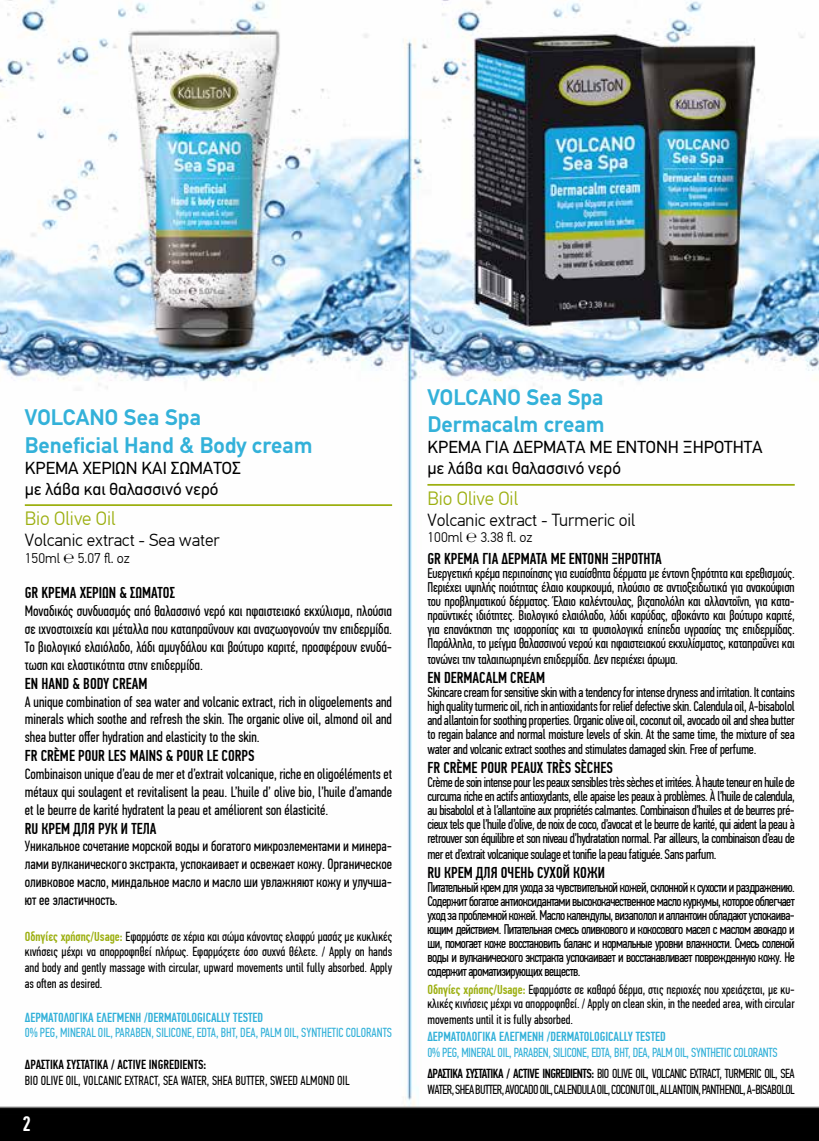
<style>
.page{position:relative;width:819px;height:1141px;background:#fff}
.page>*{position:absolute;margin:0;border:0;box-sizing:border-box;transform-origin:0 0}
.t1{font:700 22.75px/27.3px "PF Din Text";color:#33b1d9}
.t2{font:500 21px "PF Din Text Comp Pro";color:#fff}
.t3{font:300 19.25px "PF Din Text Pro";color:#9caf10}
.t4{font:17.5px/21px "PF Din Text";color:#000}
.t5{font:300 17.5px "PF Din Text Pro";color:#000}
.t6{font:500 15.75px "PF Din Text Comp Pro";color:#000}
.t7{font:14.88px/17.8px "PF Din Text Comp Pro";color:#000;text-align:justify}
.t8{font:14px/14px "PF Din Text Comp Pro";letter-spacing:-.02em;color:#000;text-align:justify}
.t9{font:300 14px "PF Din Text Pro";color:#000}
.t10{font:13.12px/15.8px "PF Din Text Comp Pro";color:#000;text-align:justify}
.t11{font:13.12px/21px "PF Din Text Comp Pro";letter-spacing:-.02em;color:#33b1d9}
.t12{font:500 13.12px "PF Din Text Comp Pro";color:#33b1d9}
.t13{font:13.12px "PF Din Text Comp Pro";letter-spacing:-.04em;color:#000}
.t14{font:13.12px "PF Din Text Comp Pro";color:#33b1d9}
.t15{font:500 13.12px "PF Din Text Comp Pro";color:#000}
.s1{font-weight:500;color:#9caf10}
.s2{font-weight:500;color:#000}
.s3{color:#000}
</style>
<div class="page">
<img style="left:0;top:0;width:819px;height:1141px">
<hr style="left:25px;top:504px;width:367px;height:2px;background:#9caf10">
<hr style="left:427px;top:484px;width:367px;height:2px;background:#9caf10">
<h1 class="t1" style="left:25px;top:404px;width:289px">VOLCANO Sea Spa<br>Beneficial Hand &amp; Body cream</h1>
<p class="t4" style="left:25px;top:457px;width:218px">ΚΡΕΜΑ ΧΕΡΙΩΝ ΚΑΙ ΣΩΜΑΤΟΣ με λάβα και θαλασσινό νερό</p>
<h3 class="t3" style="left:25px;top:507px;width:92px">Bio Olive Oil</h3>
<p class="t5" style="left:25px;top:530px;width:196px">Volcanic extract - Sea water</p>
<p class="t9" style="left:25px;top:550px;width:106px">150ml ℮ 5.07 fl. oz</p>
<p class="t6" style="left:25px;top:584px;width:152px">GR ΚΡΕΜΑ ΧΕΡΙΩΝ &amp; ΣΩΜΑΤΟΣ</p>
<p class="t7" style="left:25px;top:602px;width:369px">Μοναδικός συνδυασμός από θαλασσινό νερό και ηφαιστειακό εκχύλισμα, πλούσια σε ιχνοστοιχεία και μέταλλα που καταπραΰνουν και αναζωογονούν την επιδερμίδα.<br>Tο βιολογικό ελαιόλαδο, λάδι αμυγδάλου και βούτυρο καριτέ, προσφέρουν ενυδά&shy;τωση και ελαστικότητα στην επιδερμίδα.</p>
<p class="t6" style="left:25px;top:674px;width:124px">EN HAND &amp; BODY CREAM</p>
<p class="t7" style="left:25px;top:693px;width:369px">A unique combination of sea water and volcanic extract, rich in oligoelements and minerals which soothe and refresh the skin. The organic olive oil, almond oil and shea butter offer hydration and elasticity to the skin.</p>
<p class="t6" style="left:25px;top:747px;width:231px">FR CRÈME POUR LES MAINS &amp; POUR LE CORPS</p>
<p class="t7" style="left:25px;top:765px;width:369px">Combinaison unique d’eau de mer et d’extrait volcanique, riche en oligoéléments et métaux qui soulagent et revitalisent la peau. L’huile d’ olive bio, l’huile d’amande et le beurre de karité hydratent la peau et améliorent son élasticité.</p>
<p class="t6" style="left:25px;top:819px;width:133px">RU КРЕМ ДЛЯ РУК И ТЕЛА</p>
<p class="t7" style="left:25px;top:838px;width:369px">Уникальное сочетание морской воды и богатого микроэлементами и минера&shy;лами вулканического экстракта, успокаивает и освежает кожу. Органическое оливковое масло, миндальное масло и масло ши увлажняют кожу и улучша&shy;ют ее эластичность.</p>
<p class="t10" style="left:25px;top:928px;width:369px"><span class="s1">Οδηγίες χρήσης/Usage:</span> Εφαρμόστε σε χέρια και σώμα κάνοντας ελαφρύ μασάζ με κυκλικές κινήσεις μέχρι να απορροφηθεί πλήρως. Εφαρμόζετε όσο συχνά θέλετε. / Apply on hands and body and gently massage with circular, upward movements until fully absorbed. Apply as often as desired.</p>
<p class="t12" style="left:25px;top:1009px;width:240px">ΔΕΡΜΑΤΟΛΟΓΙΚΑ ΕΛΕΓΜΕΝΗ /DERMATOLΟGICALLY TESTED</p>
<p class="t14" style="left:25px;top:1025px;width:369px">0% PEG, MINERAL OIL, PARABEN, SILICONE, EDTA, BHT, DEA, PALM OIL, SYNTHETIC COLORANTS</p>
<p class="t15" style="left:25px;top:1057px;width:183px">ΔΡΑΣΤΙΚΑ ΣΥΣΤΑΤΙΚΑ / ACTIVE INGREDIENTS:</p>
<p class="t10" style="left:25px;top:1072px;width:326px">BIO OLIVE OIL, VOLCANIC EXTRACT, SEA WATER, SHEA BUTTER, SWEED ALMOND OIL</p>
<h2 class="t2" style="left:22px;top:1112px;width:10px">2</h2>
<h1 class="t1" style="left:427px;top:384px;width:179px">VOLCANO Sea Spa<br>Dermacalm cream</h1>
<p class="t4" style="left:427px;top:437px;width:337px">ΚΡΕΜΑ ΓΙΑ ΔΕΡΜΑΤΑ ΜΕ ΕΝΤΟΝΗ ΞΗΡΟΤΗΤΑ με λάβα και θαλασσινό νερό</p>
<h3 class="t3" style="left:427px;top:487px;width:92px">Bio Olive Oil</h3>
<p class="t5" style="left:427px;top:510px;width:209px">Volcanic extract - Turmeric oil</p>
<p class="t9" style="left:427px;top:530px;width:106px">100ml ℮ 3.38 fl. oz</p>
<p class="t6" style="left:427px;top:550px;width:236px">GR ΚΡΕΜΑ ΓΙΑ ΔΕΡΜΑΤΑ ΜΕ ΕΝΤΟΝΗ ΞΗΡΟΤΗΤΑ</p>
<p class="t8" style="left:427px;top:566px;width:369px">Ευεργετική κρέμα περιποίησης για ευαίσθητα δέρματα με έντονη ξηρότητα και ερεθισμούς.<br>Περιέχει υψηλής ποιότητας έλαιο κουρκουμά, πλούσιο σε αντιοξειδωτικά για ανακούφιση του προβληματικού δέρματος. Έλαιο καλέντουλας, βιζαπολόλη και αλλαντοΐνη, για κατα&shy;πραϋντικές ιδιότητες. Βιολογικό ελαιόλαδο, λάδι καρύδας, αβοκάντο και βούτυρο καριτέ, για επανάκτηση της ισορροπίας και τα φυσιολογικά επίπεδα υγρασίας της επιδερμίδας.<br>Παράλληλα, το μείγμα θαλασσινού νερού και ηφαιστειακού εκχυλίσματος, καταπραΰνει και</p>
<p class="t8" style="left:427px;top:652px;width:252px">τονώνει την ταλαιπωρημένη επιδερμίδα. Δεν περιέχει άρωμα.</p>
<p class="t6" style="left:427px;top:668px;width:119px">EN DERMACALM CREAM</p>
<p class="t8" style="left:427px;top:685px;width:369px">Skincare cream for sensitive skin with a tendency for intense dryness and irritation. It contains high quality turmeric oil, rich in antioxidants for relief defective skin. Calendula oil, A-bisabolol and allantoin for soothing properties. Organic olive oil, coconut oil, avocado oil and shea butter to regain balance and normal moisture levels of skin. At the same time, the mixture of sea</p>
<p class="t8" style="left:427px;top:743px;width:330px">water and volcanic extract soothes and stimulates damaged skin. Free of perfume.</p>
<p class="t6" style="left:427px;top:759px;width:187px">FR CRÈME POUR PEAUX TRÈS SÈCHES</p>
<p class="t8" style="left:427px;top:776px;width:369px">Crème de soin intense pour les peaux sensibles très sèches et irritées. À haute teneur en huile de curcuma riche en actifs antioxydants, elle apaise les peaux à problèmes. À l’huile de calendula, au bisabolol et à l’allantoïne aux propriétés calmantes. Combinaison d’huiles et de beurres pré&shy;cieux tels que l’huile d’olive, de noix de coco, d’avocat et le beurre de karité, qui aident la peau à retrouver son équilibre et son niveau d’hydratation normal. Par ailleurs, la combinaison d’eau de</p>
<p class="t8" style="left:427px;top:847px;width:290px">mer et d’extrait volcanique soulage et tonifie la peau fatiguée. Sans parfum.</p>
<p class="t6" style="left:427px;top:863px;width:179px">RU КРЕМ ДЛЯ ОЧЕНЬ СУХОЙ КОЖИ</p>
<p class="t8" style="left:427px;top:880px;width:369px">Питательный крем для ухода за чувствительной кожей, склонной к сухости и раздражению.<br>Содержит богатое антиоксидантами высококачественное масло куркумы, которое облегчает уход за проблемной кожей. Масло календулы, визаполол и аллантоин обладают успокаива&shy;ющим действием. Питательная смесь оливкового и кокосового масел с маслом авокадо и ши, помогает коже восстановить баланс и нормальные уровни влажности. Смесь соленой воды и вулканического экстракта успокаивает и восстанавливает поврежденную кожу. Не содержит ароматизирующих веществ.</p>
<p class="t10" style="left:427px;top:983px;width:369px;line-height:14px"><span class="s1">Οδηγίες χρήσης/Usage:</span> Εφαρμόστε σε καθαρό δέρμα, στις περιοχές που χρειάζεται, με κυ&shy;κλικές κινήσεις μέχρι να απορροφηθεί. / Apply on clean skin, in the needed area, with circular</p>
<p class="t10" style="left:427px;top:1011px;width:147px">movements until it is fully absorbed.</p>
<p class="t12" style="left:427px;top:1029px;width:240px">ΔΕΡΜΑΤΟΛΟΓΙΚΑ ΕΛΕΓΜΕΝΗ /DERMATOLΟGICALLY TESTED</p>
<p class="t11" style="left:427px;top:1042px;width:369px">0% PEG, MINERAL OIL, PARABEN, SILICONE, EDTA, BHT, DEA, PALM OIL, SYNTHETIC COLORANTS<br><span class="s2">ΔΡΑΣΤΙΚΑ ΣΥΣΤΑΤΙΚΑ / ACTIVE INGREDIENTS:</span> <span class="s3">BIO OLIVE OIL, VOLCANIC EXTRACT, TURMERIC OIL, SEA</span></p>
<p class="t13" style="left:427px;top:1082px;width:369px">WATER, SHEA BUTTER, AVOCADO OIL, CALENDULA OIL, COCONUT OIL, ALLANTOIN, PANTHENOL, A-BISABOLOL</p>
</div>
